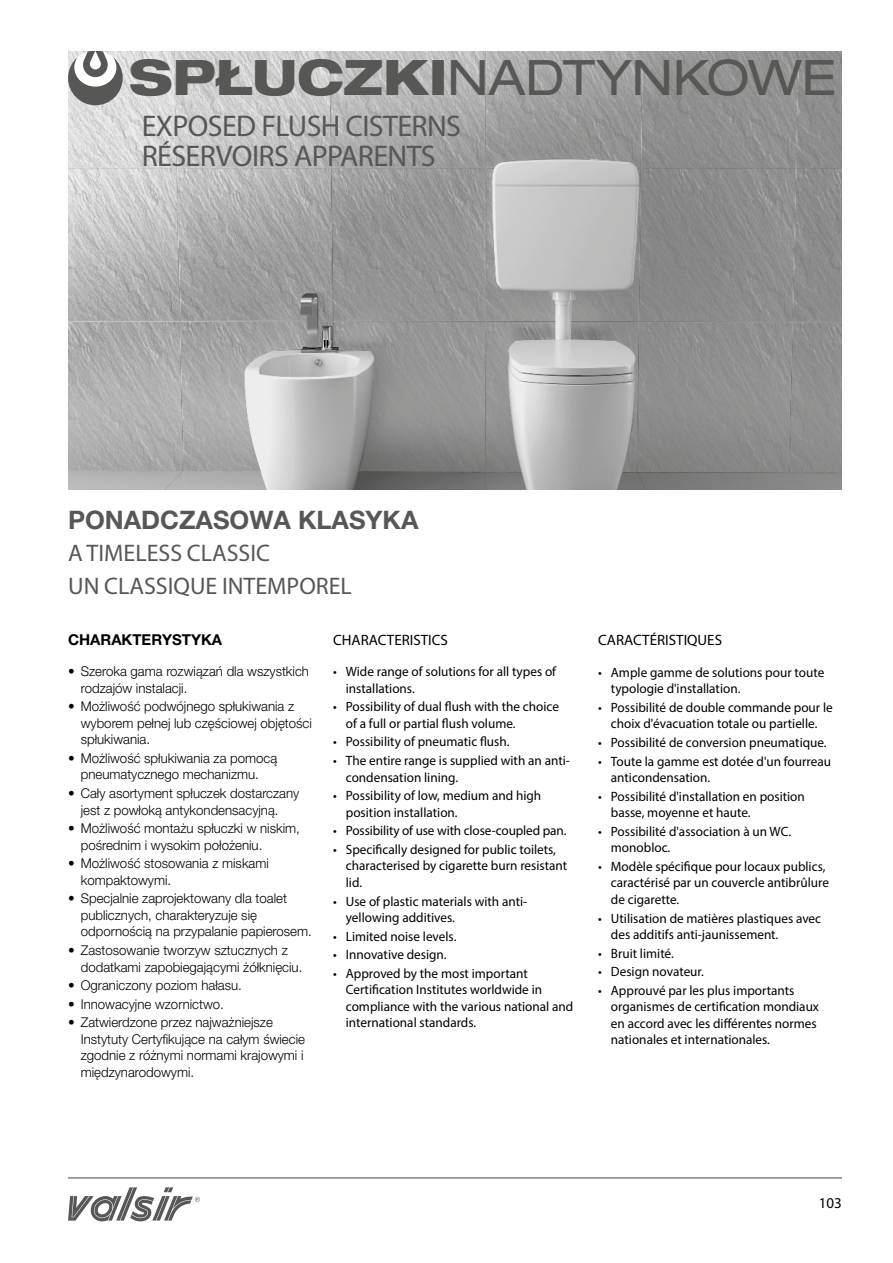
<style>
.page{position:relative;width:893px;height:1263px;background:#fff}
.page>*{position:absolute;margin:0;border:0;box-sizing:border-box;transform-origin:0 0}
.t1{font:expanded 48.9px "Helvetica Neue LT Std";letter-spacing:-.005em;color:#575756}
.t2{font:30px/30px "Myriad Pro";letter-spacing:-.02em;color:#575756}
.t3{font:700 25.5px "Helvetica Neue LT Pro";color:#575756}
.t4{font:24px/32.5px "Myriad Pro";color:#575756}
.t5{font:15px "Myriad Pro";color:#000}
.t6{font:700 15px "Helvetica Neue LT Pro";color:#000}
.t7{font:13.5px/16.5px "Myriad Pro";color:#000}
.t8{font:300 13.5px/16.5px "Helvetica Neue LT Pro";color:#000}
.s1{font-weight:800}
</style>
<div class="page">
<hr style="left:68px;top:1177px;width:774px;height:1px;background:#575756">
<svg style="left:68px;top:1187px;width:132px;height:34px"></svg>
<img style="left:68px;top:51px;width:774px;height:438px">
<svg style="left:68px;top:51px;width:55px;height:54px"></svg>
<h1 class="t1" style="left:129px;top:48px;width:708px"><span class="s1">SPŁUCZKI</span>NADTYNKOWE</h1>
<h2 class="t2" style="left:142px;top:111px;width:321px">EXPOSED FLUSH CISTERNS<br>RÉSERVOIRS APPARENTS</h2>
<h3 class="t3" style="left:68px;top:504px;width:352px">PONADCZASOWA KLASYKA</h3>
<h3 class="t4" style="left:68px;top:536px;width:285px">A TIMELESS CLASSIC<br>UN CLASSIQUE INTEMPOREL</h3>
<p class="t6" style="left:68px;top:630px;width:156px">CHARAKTERYSTYKA</p>
<p class="t8" style="left:81px;top:663px;width:230px;text-indent:-13px">• Szeroka gama rozwiązań dla wszystkich rodzajów instalacji.</p>
<p class="t8" style="left:81px;top:698px;width:233px;text-indent:-13px">• Możliwość podwójnego spłukiwania z wyborem pełnej lub częściowej objętości spłukiwania.</p>
<p class="t8" style="left:68px;top:749px;width:211px;text-align:center">• Możliwość spłukiwania za pomocą pneumatycznego mechanizmu.</p>
<p class="t8" style="left:68px;top:785px;width:233px;text-align:center">• Cały asortyment spłuczek dostarczany jest z powłoką antykondensacyjną.</p>
<p class="t8" style="left:81px;top:820px;width:221px;text-indent:-13px">• Możliwość montażu spłuczki w niskim, pośrednim i wysokim położeniu.</p>
<p class="t8" style="left:81px;top:855px;width:190px;text-indent:-13px">• Możliwość stosowania z miskami kompaktowymi.</p>
<p class="t8" style="left:81px;top:890px;width:233px;text-indent:-13px">• Specjalnie zaprojektowany dla toalet publicznych, charakteryzuje się odpornością na przypalanie papierosem.</p>
<p class="t8" style="left:81px;top:942px;width:223px;text-indent:-13px">• Zastosowanie tworzyw sztucznych z dodatkami zapobiegającymi żółknięciu.</p>
<p class="t8" style="left:68px;top:977px;width:175px">• Ograniczony poziom hałasu.</p>
<p class="t8" style="left:68px;top:995px;width:157px">• Innowacyjne wzornictwo.</p>
<p class="t8" style="left:81px;top:1014px;width:226px;text-indent:-13px">• Zatwierdzone przez najważniejsze Instytuty Certyfikujące na całym świecie zgodnie z różnymi normami krajowymi i międzynarodowymi.</p>
<p class="t5" style="left:333px;top:630px;width:116px">CHARACTERISTICS</p>
<p class="t7" style="left:346px;top:663px;width:212px;text-indent:-13px">• Wide range of solutions for all types of installations.</p>
<p class="t7" style="left:346px;top:698px;width:215px;text-indent:-13px">• Possibility of dual flush with the choice of a full or partial flush volume.</p>
<p class="t7" style="left:333px;top:733px;width:178px">• Possibility of pneumatic flush.</p>
<p class="t7" style="left:346px;top:752px;width:226px;text-indent:-13px">• The entire range is supplied with an anti&shy;condensation lining.</p>
<p class="t7" style="left:346px;top:787px;width:197px;text-indent:-13px">• Possibility of low, medium and high position installation.</p>
<p class="t7" style="left:333px;top:822px;width:235px">• Possibility of use with close-coupled pan.</p>
<p class="t7" style="left:346px;top:841px;width:223px;text-indent:-13px">• Specifically designed for public toilets, characterised by cigarette burn resistant lid.</p>
<p class="t7" style="left:346px;top:892px;width:183px;text-indent:-13px">• Use of plastic materials with anti&shy;yellowing additives.</p>
<p class="t7" style="left:333px;top:928px;width:125px">• Limited noise levels.</p>
<p class="t7" style="left:333px;top:946px;width:115px">• Innovative design.</p>
<p class="t7" style="left:346px;top:965px;width:229px;text-indent:-13px">• Approved by the most important Certification Institutes worldwide in compliance with the various national and international standards.</p>
<p class="t5" style="left:598px;top:631px;width:125px">CARACTÉRISTIQUES</p>
<p class="t7" style="left:611px;top:664px;width:215px;text-indent:-13px">• Ample gamme de solutions pour toute typologie d'installation.</p>
<p class="t7" style="left:598px;top:699px;width:236px;text-align:center">• Possibilité de double commande pour le choix d'évacuation totale ou partielle.</p>
<p class="t7" style="left:598px;top:734px;width:230px">• Possibilité de conversion pneumatique.</p>
<p class="t7" style="left:611px;top:752px;width:222px;text-indent:-13px">• Toute la gamme est dotée d'un fourreau anticondensation.</p>
<p class="t7" style="left:611px;top:788px;width:195px;text-indent:-13px">• Possibilité d'installation en position basse, moyenne et haute.</p>
<p class="t7" style="left:611px;top:823px;width:182px;text-indent:-13px">• Possibilité d'association à un WC. monobloc.</p>
<p class="t7" style="left:611px;top:858px;width:220px;text-indent:-13px">• Modèle spécifique pour locaux publics, caractérisé par un couvercle antibrûlure de cigarette.</p>
<p class="t7" style="left:611px;top:909px;width:212px;text-indent:-13px">• Utilisation de matières plastiques avec des additifs anti-jaunissement.</p>
<p class="t7" style="left:598px;top:945px;width:77px">• Bruit limité.</p>
<p class="t7" style="left:598px;top:963px;width:107px">• Design novateur.</p>
<p class="t7" style="left:611px;top:982px;width:210px;text-indent:-13px">• Approuvé par les plus importants organismes de certification mondiaux en accord avec les différentes normes nationales et internationales.</p>
<p class="t5" style="left:819px;top:1193px;width:25px">103</p>
</div>
